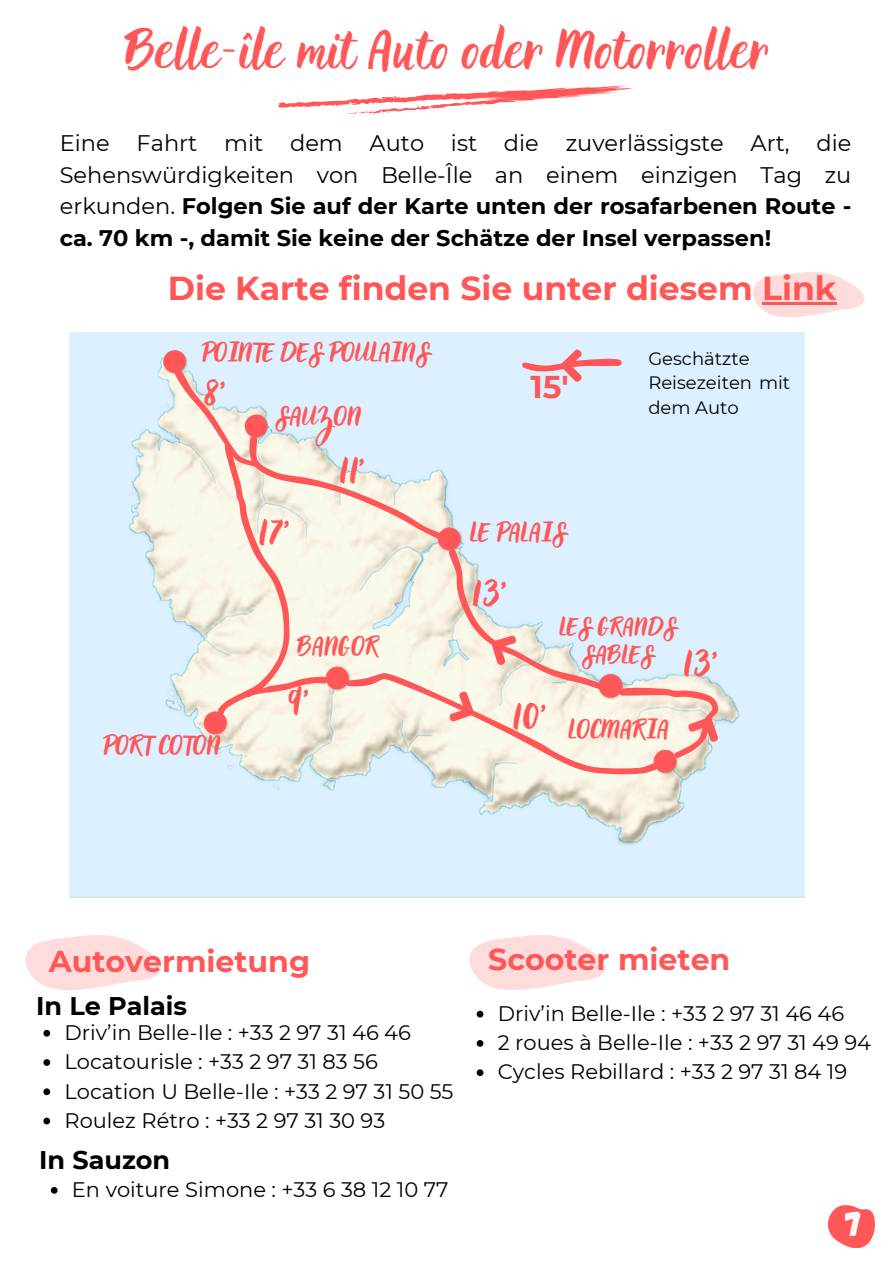
<style>
.page{position:relative;width:894px;height:1264px;background:#fff}
.page>*{position:absolute;margin:0;border:0;box-sizing:border-box;transform-origin:0 0}
.t1{font:44.55px "Holla";color:#ff5757}
.t2{font:35.1px "Gagalin";color:#fff}
.t3{font:700 33px "Montserrat";color:#ff5757}
.t4{font:31.5px "Holla";color:#ff5757}
.t5{font:700 31.5px "Montserrat";color:#ff5757}
.t6{font:700 30px "Montserrat";color:#ff5757}
.t7{font:700 25.5px "Montserrat";color:#000}
.t8{font:22.5px/31.5px "Montserrat";color:#000;text-align:justify}
.t9{font:21.6px "Holla";color:#ff5757}
.t10{font:21px "Montserrat";color:#000}
.t11{font:20.4px/27.8px "Holla";color:#ff5757;text-align:center}
.t12{font:18px/24.8px "Montserrat";color:#000}
.s1{font-weight:700}
</style>
<div class="page">
<svg style="left:278px;top:85px;width:355px;height:29px"></svg>
<svg style="left:827px;top:1205px;width:47px;height:42px"></svg>
<svg style="left:25px;top:897px;width:141px;height:139px"></svg>
<svg style="left:43px;top:1059px;width:7px;height:6px"></svg>
<svg style="left:43px;top:1088px;width:7px;height:7px"></svg>
<svg style="left:43px;top:1117px;width:7px;height:7px"></svg>
<svg style="left:51px;top:1187px;width:7px;height:6px"></svg>
<svg style="left:460px;top:897px;width:149px;height:149px"></svg>
<svg style="left:476px;top:1069px;width:7px;height:7px"></svg>
<svg style="left:753px;top:272px;width:112px;height:83px"></svg>
<img style="left:69px;top:332px;width:735px;height:565px">
<img style="left:162px;top:349px;width:1px;height:26px">
<svg style="left:163px;top:348px;width:563px;height:426px;background:#e8e8e8"></svg>
<p class="t1" style="left:124px;top:24px;width:646px">Belle-île mit Auto oder Motorroller</p>
<h1 class="t8" style="left:60px;top:127px;width:792px">Eine Fahrt mit dem Auto ist die zuverlässigste Art, die Sehenswürdigkeiten von Belle-Île an einem einzigen Tag zu erkunden. <span class="s1">Folgen Sie auf der Karte unten der rosafarbenen Route - ca. 70 km -, damit Sie keine der Schätze der Insel verpassen!</span></h1>
<h6 class="t3" style="left:168px;top:268px;width:670px">Die Karte finden Sie unter diesem Link</h6>
<p class="t9" style="left:202px;top:340px;width:230px">POINTE DES POULAINS</p>
<p class="t4" style="left:203px;top:376px;width:22px">8'</p>
<h5 class="t9" style="left:275px;top:403px;width:88px">SAUZON</h5>
<h3 class="t4" style="left:258px;top:514px;width:32px">17'</h3>
<p class="t4" style="left:338px;top:452px;width:26px">11'</p>
<h5 class="t9" style="left:103px;top:733px;width:119px">PORT COTON</h5>
<h5 class="t9" style="left:297px;top:633px;width:83px">BANGOR</h5>
<p class="t4" style="left:286px;top:684px;width:23px">9'</p>
<h5 class="t5" style="left:530px;top:368px;width:40px">15'</h5>
<p class="t9" style="left:470px;top:520px;width:98px">LE PALAIS</p>
<p class="t4" style="left:471px;top:576px;width:35px">13'</p>
<h5 class="t12" style="left:648px;top:346px;width:143px">Geschätzte<br>Reisezeiten mit dem Auto</h5>
<h3 class="t4" style="left:511px;top:699px;width:35px">10'</h3>
<h3 class="t11" style="left:559px;top:613px;width:119px">LES GRANDS<br>SABLES</h3>
<p class="t4" style="left:682px;top:645px;width:35px">13'</p>
<h3 class="t9" style="left:568px;top:717px;width:102px">LOCMARIA</h3>
<p class="t6" style="left:49px;top:942px;width:263px">Autovermietung</p>
<h2 class="t6" style="left:488px;top:940px;width:243px">Scooter mieten</h2>
<p class="t7" style="left:36px;top:990px;width:152px">In Le Palais</p>
<p class="t10" style="left:64px;top:1019px;width:348px">Driv’in Belle-Ile : +33 2 97 31 46 46</p>
<h5 class="t10" style="left:64px;top:1048px;width:315px">Locatourisle : +33 2 97 31 83 56</h5>
<p class="t10" style="left:64px;top:1078px;width:390px">Location U Belle-Ile : +33 2 97 31 50 55</p>
<p class="t10" style="left:64px;top:1107px;width:322px">Roulez Rétro : +33 2 97 31 30 93</p>
<p class="t7" style="left:39px;top:1144px;width:132px">In Sauzon</p>
<h3 class="t10" style="left:72px;top:1176px;width:378px">En voiture Simone : +33 6 38 12 10 77</h3>
<h2 class="t10" style="left:497px;top:1000px;width:348px">Driv’in Belle-Ile : +33 2 97 31 46 46</h2>
<h5 class="t10" style="left:497px;top:1029px;width:375px">2 roues à Belle-Ile : +33 2 97 31 49 94</h5>
<p class="t10" style="left:497px;top:1059px;width:351px">Cycles Rebillard : +33 2 97 31 84 19</p>
<h3 class="t2" style="left:845px;top:1200px;width:18px">7</h3>
</div>
